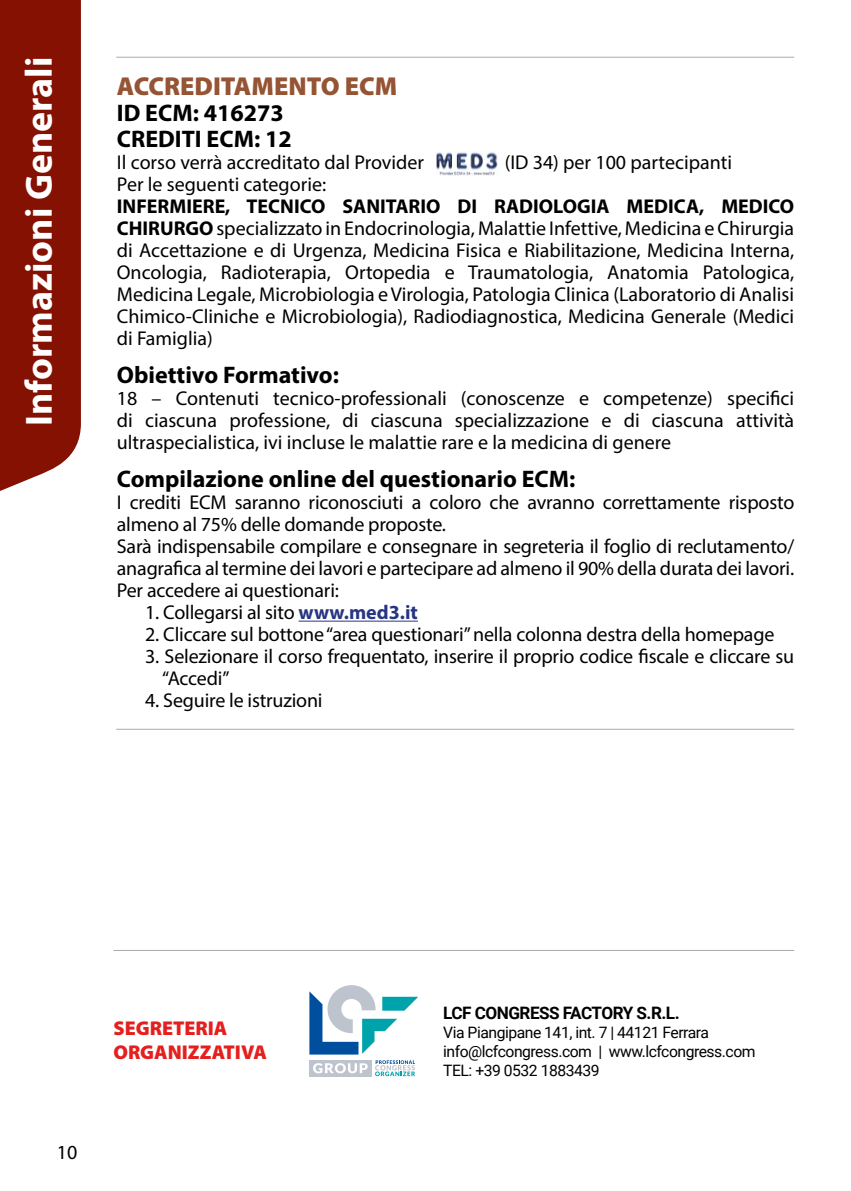
<style>
.page{position:relative;width:851px;height:1191px;background:#fff}
.page>*{position:absolute;margin:0;border:0;box-sizing:border-box;transform-origin:0 0}
.t1{font:700 38px "Myriad Pro";color:#fff}
.t2{font:900 26px "Myriad Pro";color:#955434}
.t3{font:700 24px "Myriad Pro";color:#000}
.t4{font:20px/22px "Myriad Pro";letter-spacing:-.01em;color:#000}
.t5{font:900 20px "Myriad Pro";color:#e51f1e}
.t6{font:700 17.2px "Roboto";letter-spacing:-.03em;color:#000}
.t7{font:15.8px "Roboto";letter-spacing:-.03em;color:#000}
.s1{font-weight:700}
.s2{font-weight:700;color:#283583}
</style>
<div class="page">
<hr style="left:298px;top:620px;width:120px;height:1px;background:#283583">
<img style="left:436px;top:152px;width:62px;height:23px">
<hr style="left:116px;top:729px;width:678px;height:1px;background:#aaa">
<hr style="left:116px;top:57px;width:678px;height:1px;background:#aaa">
<hr style="left:113px;top:950px;width:681px;height:1px;background:#aaa">
<div style="left:309px;top:1060px;width:62px;height:16px;background:#bec4ce"></div>
<svg style="left:309px;top:985px;width:109px;height:69px"></svg>
<svg style="left:313px;top:1063px;width:54px;height:10px"></svg>
<svg style="left:375px;top:1060px;width:40px;height:16px"></svg>
<div style="left:0;top:0;width:81px;height:491px;background:#851103"></div>
<p class="t1" style="left:14px;top:426px;width:370px;rotate:-90deg">Informazioni Generali</p>
<p class="t2" style="left:117px;top:69px;width:282px">ACCREDITAMENTO ECM</p>
<p class="t3" style="left:117px;top:97px;width:168px">ID ECM: 416273</p>
<p class="t3" style="left:117px;top:123px;width:176px">CREDITI ECM: 12</p>
<p class="t4" style="left:117px;top:151px;width:308px">Il corso verrà accreditato dal Provider</p>
<p class="t4" style="left:504px;top:151px;width:229px">(ID 34) per 100 partecipanti</p>
<p class="t4" style="left:117px;top:173px;width:211px">Per le seguenti categorie:</p>
<p class="t4" style="left:117px;top:195px;width:678px;text-align:justify"><span class="s1">INFERMIERE, TECNICO SANITARIO DI RADIOLOGIA MEDICA, MEDICO CHIRURGO</span> specializzato in Endocrinologia, Malattie Infettive, Medicina e Chirurgia di Accettazione e di Urgenza, Medicina Fisica e Riabilitazione, Medicina Interna, Oncologia, Radioterapia, Ortopedia e Traumatologia, Anatomia Patologica, Medicina Legale, Microbiologia e Virologia, Patologia Clinica (Laboratorio di Analisi Chimico-Cliniche e Microbiologia), Radiodiagnostica, Medicina Generale (Medici di Famiglia)</p>
<p class="t3" style="left:117px;top:359px;width:224px">Obiettivo Formativo:</p>
<p class="t4" style="left:117px;top:387px;width:678px;text-align:justify">18 – Contenuti tecnico-professionali (conoscenze e competenze) specifici di ciascuna professione, di ciascuna specializzazione e di ciascuna attività ultraspecialistica, ivi incluse le malattie rare e la medicina di genere</p>
<p class="t3" style="left:117px;top:463px;width:460px">Compilazione online del questionario ECM:</p>
<p class="t4" style="left:117px;top:491px;width:679px">I crediti ECM saranno riconosciuti a coloro che avranno correttamente risposto almeno al 75% delle domande proposte.</p>
<p class="t4" style="left:117px;top:535px;width:678px">Sarà indispensabile compilare e consegnare in segreteria il foglio di reclutamento/ anagrafica al termine dei lavori e partecipare ad almeno il 90% della durata dei lavori.</p>
<p class="t4" style="left:117px;top:579px;width:224px">Per accedere ai questionari:</p>
<p class="t4" style="left:145px;top:601px;width:274px">1. Collegarsi al sito <span class="s2">www.med3.it</span></p>
<p class="t4" style="left:145px;top:623px;width:630px">2. Cliccare sul bottone “area questionari” nella colonna destra della homepage</p>
<p class="t4" style="left:162px;top:645px;width:633px;text-indent:-17px">3. Selezionare il corso frequentato, inserire il proprio codice fiscale e cliccare su “Accedi”</p>
<p class="t4" style="left:145px;top:689px;width:179px">4. Seguire le istruzioni</p>
<p class="t4" style="left:57px;top:1141px;width:22px">10</p>
<p class="t5" style="left:113px;top:1015px;width:115px">SEGRETERIA</p>
<p class="t5" style="left:113px;top:1039px;width:155px">ORGANIZZATIVA</p>
<p class="t6" style="left:443px;top:1000px;width:238px">LCF CONGRESS FACTORY S.R.L.</p>
<p class="t7" style="left:443px;top:1021px;width:267px">Via Piangipane 141, int. 7 | 44121 Ferrara</p>
<p class="t7" style="left:443px;top:1040px;width:314px">info@lcfcongress.com | www.lcfcongress.com</p>
<p class="t7" style="left:443px;top:1059px;width:158px">TEL: +39 0532 1883439</p>
</div>
